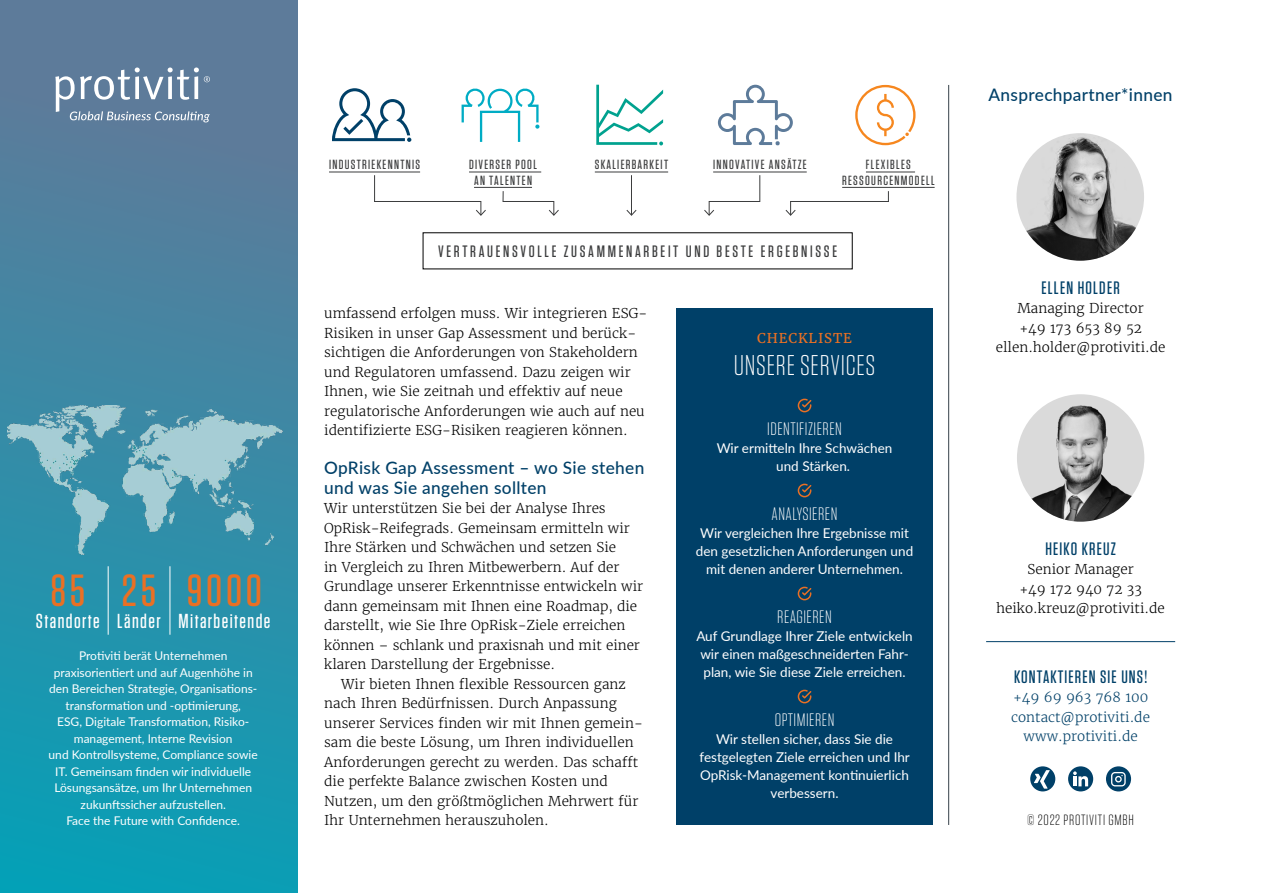
<style>
.page{position:relative;width:1263px;height:893px;background:#fff}
.page>*{position:absolute;margin:0;border:0;box-sizing:border-box;transform-origin:0 0}
.t1{font:500 45px "Tungsten";letter-spacing:.08em;color:#ea7024}
.t2{font:300 28.5px "Tungsten";letter-spacing:.025em;color:#fff}
.t3{font:500 20.25px "Tungsten";letter-spacing:.07em;color:#fff}
.t4{font:300 18px "Tungsten";letter-spacing:.025em;color:#fff}
.t5{font:500 18px "Tungsten";letter-spacing:.065em;color:#004068}
.t6{font:500 17.25px/19.5px "Lato";letter-spacing:.02em;color:#004068}
.t7{font:500 16.5px "Tungsten";letter-spacing:.165em;color:#3c3d3e}
.t8{font:300 14.85px "Tungsten";letter-spacing:.05em;color:#000}
.t9{font:300 13.5px/19.5px "Merriweather";color:#000}
.t10{font:13.5px/18px "Lato";color:#fff}
.t11{font:300 13.5px/19.5px "Merriweather";color:#004068;text-align:center}
.t12{font:13.5px "Merriweather";letter-spacing:.06em;color:#ea7024}
.t13{font:500 13.35px/15.5px "Tungsten";letter-spacing:.1em;color:#3c3d3e;text-align:center}
.t14{font:12px/16.5px "Lato";color:#fff;text-align:center}
</style>
<div class="page">
<svg style="left:855px;top:84px;width:61px;height:62px"></svg>
<svg style="left:718px;top:84px;width:75px;height:62px"></svg>
<svg style="left:596px;top:84px;width:68px;height:62px"></svg>
<svg style="left:461px;top:88px;width:79px;height:54px"></svg>
<svg style="left:332px;top:88px;width:80px;height:54px"></svg>
<div style="left:0;top:0;width:297px;height:893px;background:linear-gradient(to bottom,#677797,#089fb5)"></div>
<img style="left:7px;top:405px;width:275px;height:150px">
<div style="left:676px;top:308px;width:256px;height:517px;background:#004068"></div>
<svg style="left:797px;top:398px;width:15px;height:15px"></svg>
<svg style="left:797px;top:483px;width:15px;height:15px"></svg>
<svg style="left:797px;top:586px;width:15px;height:15px"></svg>
<svg style="left:797px;top:689px;width:15px;height:15px"></svg>
<hr style="left:986px;top:641px;width:189px;height:1px;background:#004068">
<svg style="left:55px;top:68px;width:155px;height:54px;background:#7d95ae"></svg>
<img style="left:1016px;top:133px;width:128px;height:128px;border-radius:64px">
<img style="left:1017px;top:396px;width:127px;height:126px">
<hr style="left:948px;top:85px;width:1px;height:740px;background:#36424a">
<hr style="left:329px;top:172px;width:91px;height:1px;background:#3c3d3e">
<hr style="left:469px;top:172px;width:72px;height:1px;background:#3c3d3e">
<hr style="left:474px;top:187px;width:58px;height:1px;background:#3c3d3e">
<hr style="left:595px;top:172px;width:73px;height:1px;background:#3c3d3e">
<hr style="left:713px;top:172px;width:94px;height:1px;background:#3c3d3e">
<hr style="left:866px;top:172px;width:49px;height:1px;background:#3c3d3e">
<hr style="left:842px;top:187px;width:93px;height:1px;background:#3c3d3e">
<hr style="left:631px;top:175px;width:1px;height:40px;background:#3c3d3e">
<svg style="left:626px;top:210px;width:11px;height:6px"></svg>
<svg style="left:374px;top:175px;width:112px;height:41px"></svg>
<svg style="left:704px;top:175px;width:56px;height:41px"></svg>
<svg style="left:785px;top:191px;width:104px;height:25px"></svg>
<svg style="left:502px;top:191px;width:57px;height:25px"></svg>
<hr style="left:108px;top:566px;width:1px;height:69px;background:#fff">
<hr style="left:170px;top:566px;width:1px;height:69px;background:#fff">
<div style="left:1106px;top:766px;width:25px;height:25px;background:#004068;border-radius:50%"></div>
<svg style="left:1111px;top:772px;width:15px;height:14px"></svg>
<div style="left:1030px;top:766px;width:25px;height:25px;background:#004068;border-radius:50%"></div>
<svg style="left:1034px;top:770px;width:16px;height:19px"></svg>
<div style="left:1068px;top:766px;width:25px;height:25px;background:#004068;border-radius:50%"></div>
<svg style="left:1073px;top:771px;width:15px;height:15px"></svg>
<h1 class="t1" style="left:50px;top:567px;width:36px">85</h1>
<h3 class="t3" style="left:36px;top:611px;width:65px">Standorte</h3>
<h1 class="t1" style="left:122px;top:567px;width:36px">25</h1>
<h3 class="t3" style="left:117px;top:611px;width:45px">Länder</h3>
<h1 class="t1" style="left:187px;top:567px;width:77px">9000</h1>
<h3 class="t3" style="left:179px;top:611px;width:93px">Mitarbeitende</h3>
<p class="t14" style="left:49px;top:647px;width:211px">Protiviti berät Unternehmen praxisorientiert und auf Augenhöhe in den Bereichen Strategie, Organisations&shy;transformation und -optimierung,<br>ESG, Digitale Transformation, Risiko&shy;management, Interne Revision<br>und Kontrollsysteme, Compliance sowie IT. Gemeinsam finden wir individuelle Lösungsansätze, um Ihr Unternehmen zukunftssicher aufzustellen.<br>Face the Future with Confidence.</p>
<p class="t13" style="left:329px;top:157px;width:93px">INDUSTRIEKENNTNIS</p>
<p class="t13" style="left:469px;top:157px;width:69px">DIVERSER POOL<br>AN TALENTEN</p>
<p class="t13" style="left:595px;top:157px;width:75px">SKALIERBARKEIT</p>
<p class="t13" style="left:713px;top:157px;width:95px">INNOVATIVE ANSÄTZE</p>
<p class="t13" style="left:842px;top:157px;width:94px">FLEXIBLES<br>RESSOURCENMODELL</p>
<p class="t7" style="left:438px;top:243px;width:400px">VERTRAUENSVOLLE ZUSAMMENARBEIT UND BESTE ERGEBNISSE</p>
<p class="t9" style="left:324px;top:304px;width:325px">umfassend erfolgen muss. Wir integrieren ESG-Risiken in unser Gap Assessment und berück&shy;sichtigen die Anforderungen von Stakeholdern und Regulatoren umfassend. Dazu zeigen wir Ihnen, wie Sie zeitnah und effektiv auf neue regulatorische Anforderungen wie auch auf neu identifizierte ESG-Risiken reagieren können.</p>
<p class="t6" style="left:324px;top:458px;width:322px">OpRisk Gap Assessment – wo Sie stehen und was Sie angehen sollten</p>
<p class="t9" style="left:324px;top:499px;width:321px">Wir unterstützen Sie bei der Analyse Ihres OpRisk-Reifegrads. Gemeinsam ermitteln wir Ihre Stärken und Schwächen und setzen Sie<br>in Vergleich zu Ihren Mitbewerbern. Auf der Grundlage unserer Erkenntnisse entwickeln wir dann gemeinsam mit Ihnen eine Roadmap, die darstellt, wie Sie Ihre OpRisk-Ziele erreichen können – schlank und praxisnah und mit einer klaren Darstellung der Ergebnisse.</p>
<p class="t9" style="left:324px;top:674px;width:320px;text-indent:17px">Wir bieten Ihnen flexible Ressourcen ganz nach Ihren Bedürfnissen. Durch Anpassung unserer Services finden wir mit Ihnen gemein&shy;sam die beste Lösung, um Ihren individuellen Anforderungen gerecht zu werden. Das schafft die perfekte Balance zwischen Kosten und Nutzen, um den größtmöglichen Mehrwert für Ihr Unternehmen herauszuholen.</p>
<p class="t12" style="left:757px;top:330px;width:96px">CHECKLISTE</p>
<h2 class="t2" style="left:734px;top:350px;width:143px">UNSERE SERVICES</h2>
<h3 class="t4" style="left:767px;top:419px;width:76px">IDENTIFIZIEREN</h3>
<p class="t10" style="left:776px;top:438px;width:118px;text-indent:-60px">Wir ermitteln Ihre Schwächen und Stärken.</p>
<h3 class="t4" style="left:772px;top:504px;width:67px">ANALYSIEREN</h3>
<p class="t10" style="left:696px;top:523px;width:219px;text-align:center">Wir vergleichen Ihre Ergebnisse mit den gesetzlichen Anforderungen und mit denen anderer Unternehmen.</p>
<h3 class="t4" style="left:777px;top:607px;width:56px">REAGIEREN</h3>
<p class="t10" style="left:696px;top:626px;width:218px">Auf Grundlage Ihrer Ziele entwickeln wir einen maßgeschneiderten Fahr&shy;plan, wie Sie diese Ziele erreichen.</p>
<h3 class="t4" style="left:775px;top:710px;width:61px">OPTIMIEREN</h3>
<p class="t10" style="left:700px;top:729px;width:212px;text-align:center">Wir stellen sicher, dass Sie die festgelegten Ziele erreichen und Ihr<br>OpRisk-Management kontinuierlich verbessern.</p>
<p class="t6" style="left:988px;top:84px;width:185px">Ansprechpartner*innen</p>
<h3 class="t5" style="left:1041px;top:278px;width:80px">ELLEN HOLDER</h3>
<p class="t9" style="left:996px;top:298px;width:171px;text-align:center">Managing Director<br>+49 173 653 89 52 ellen.holder@protiviti.de</p>
<h3 class="t5" style="left:1045px;top:539px;width:72px">HEIKO KREUZ</h3>
<p class="t9" style="left:996px;top:560px;width:170px;text-align:center">Senior Manager<br>+49 172 940 72 33 heiko.kreuz@protiviti.de</p>
<h3 class="t5" style="left:1014px;top:667px;width:135px">KONTAKTIEREN SIE UNS!</h3>
<p class="t11" style="left:1011px;top:687px;width:140px">+49 69 963 768 100 contact@protiviti.de www.protiviti.de</p>
<p class="t8" style="left:1027px;top:813px;width:108px">© 2022 PROTIVITI GMBH</p>
</div>
